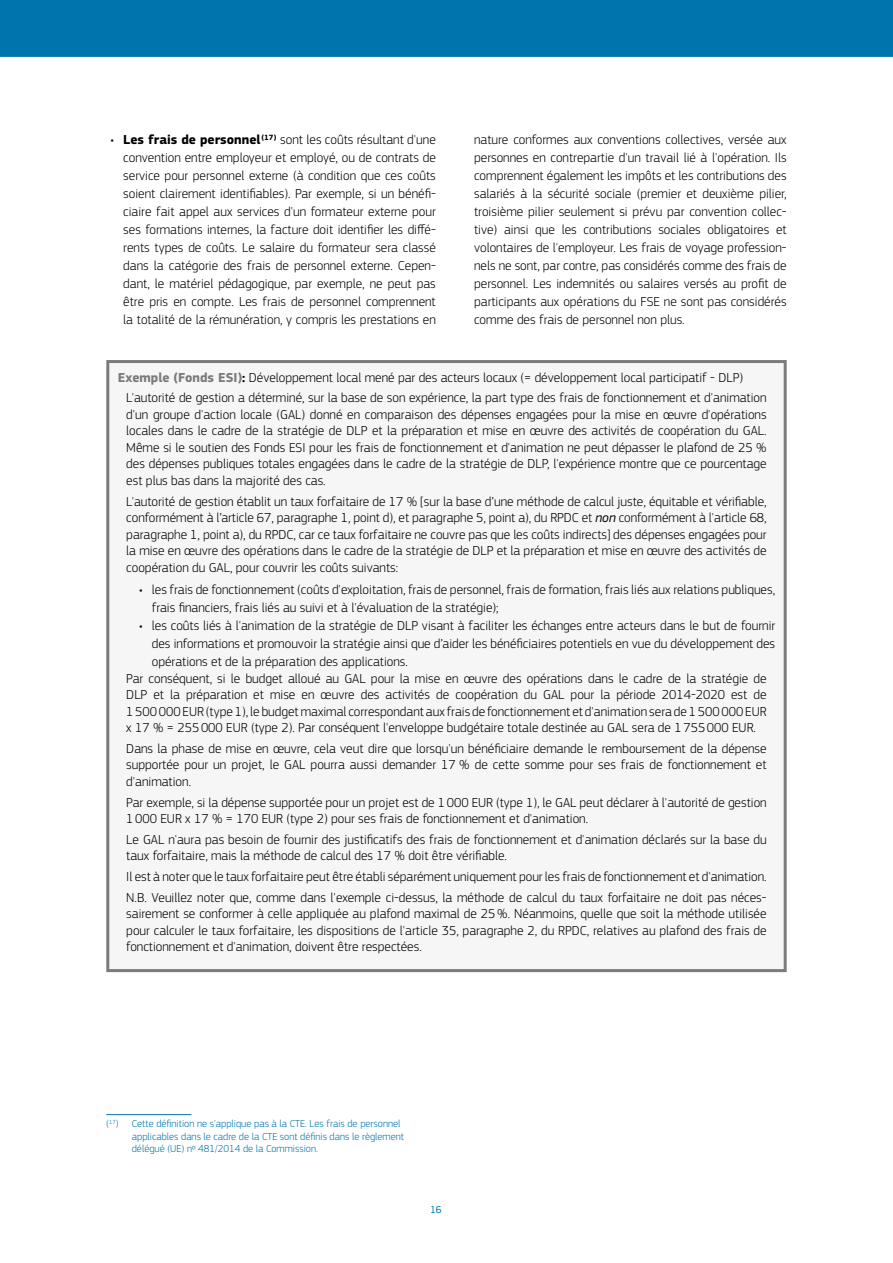
<style>
.page{position:relative;width:893px;height:1263px;background:#fff}
.page>*{position:absolute;margin:0;border:0;box-sizing:border-box;transform-origin:0 0}
.t1{font:300 13.5px/18px "EC Square Sans Pro";color:#000;text-align:justify}
.t2{font:300 10.5px/12.6px "EC Square Sans Pro";color:#0074ac}
.t3{font:10.5px "EC Square Sans Pro";color:#0074ac}
.s1{font-weight:700}
.s2{font-weight:700;color:#7b7b7a}
.s3{font-weight:400;font-style:italic}
</style>
<div class="page">
<div style="left:0;top:0;width:893px;height:57px;background:#0074ac"></div>
<hr style="left:106px;top:1114px;width:85px;height:1px;background:#0074ac">
<div style="left:108px;top:362px;width:677px;height:609px;background:#f6f6f6"></div>
<div style="left:106px;top:360px;width:681px;height:612px;border:3px solid #7b7b7a"></div>
<p class="t1" style="left:123px;top:130px;width:314px;text-indent:-13px">• <span class="s1">Les frais de personnel</span><sup>(17)</sup> sont les coûts résultant d'une convention entre employeur et employé, ou de contrats de service pour personnel externe (à condition que ces coûts soient clairement identifiables). Par exemple, si un bénéfi&shy;ciaire fait appel aux services d'un formateur externe pour ses formations internes, la facture doit identifier les diffé&shy;rents types de coûts. Le salaire du formateur sera classé dans la catégorie des frais de personnel externe. Cepen&shy;dant, le matériel pédagogique, par exemple, ne peut pas être pris en compte. Les frais de personnel comprennent la totalité de la rémunération, y compris les prestations en</p>
<p class="t1" style="left:474px;top:130px;width:314px">nature conformes aux conventions collectives, versée aux personnes en contrepartie d'un travail lié à l'opération. Ils comprennent également les impôts et les contributions des salariés à la sécurité sociale (premier et deuxième pilier, troisième pilier seulement si prévu par convention collec&shy;tive) ainsi que les contributions sociales obligatoires et volontaires de l'employeur. Les frais de voyage profession&shy;nels ne sont, par contre, pas considérés comme des frais de personnel. Les indemnités ou salaires versés au profit de participants aux opérations du FSE ne sont pas considérés comme des frais de personnel non plus.</p>
<p class="t1" style="left:126px;top:367px;width:642px;line-height:20.7px;text-indent:-9px"><span class="s2">Exemple (Fonds ESI)</span><span class="s1">:</span> Développement local mené par des acteurs locaux (= développement local participatif - DLP)<br>L'autorité de gestion a déterminé, sur la base de son expérience, la part type des frais de fonctionnement et d'animation</p>
<p class="t1" style="left:126px;top:406px;width:642px;line-height:16.5px">d'un groupe d'action locale (GAL) donné en comparaison des dépenses engagées pour la mise en œuvre d'opérations locales dans le cadre de la stratégie de DLP et la préparation et mise en œuvre des activités de coopération du GAL.<br>Même si le soutien des Fonds ESI pour les frais de fonctionnement et d'animation ne peut dépasser le plafond de 25 % des dépenses publiques totales engagées dans le cadre de la stratégie de DLP, l'expérience montre que ce pourcentage est plus bas dans la majorité des cas.</p>
<p class="t1" style="left:126px;top:493px;width:642px;line-height:16.5px">L'autorité de gestion établit un taux forfaitaire de 17 % [sur la base d’une méthode de calcul juste, équitable et vérifiable, conformément à l’article 67, paragraphe 1, point d), et paragraphe 5, point a), du RPDC et <span class="s3">non</span> conformément à l'article 68, paragraphe 1, point a), du RPDC, car ce taux forfaitaire ne couvre pas que les coûts indirects] des dépenses engagées pour la mise en œuvre des opérations dans le cadre de la stratégie de DLP et la préparation et mise en œuvre des activités de coopération du GAL, pour couvrir les coûts suivants:</p>
<p class="t1" style="left:152px;top:580px;width:625px;text-indent:-13px">• les frais de fonctionnement (coûts d'exploitation, frais de personnel, frais de formation, frais liés aux relations publiques, frais financiers, frais liés au suivi et à l'évaluation de la stratégie);</p>
<p class="t1" style="left:152px;top:616px;width:625px;text-indent:-13px">• les coûts liés à l'animation de la stratégie de DLP visant à faciliter les échanges entre acteurs dans le but de fournir des informations et promouvoir la stratégie ainsi que d’aider les bénéficiaires potentiels en vue du développement des opérations et de la préparation des applications.</p>
<p class="t1" style="left:126px;top:670px;width:642px;line-height:16.5px">Par conséquent, si le budget alloué au GAL pour la mise en œuvre des opérations dans le cadre de la stratégie de DLP et la préparation et mise en œuvre des activités de coopération du GAL pour la période 2014-2020 est de 1500000 EUR (type 1), le budget maximal correspondant aux frais de fonctionnement et d'animation sera de 1500000 EUR x 17 % = 255000 EUR (type 2). Par conséquent l'enveloppe budgétaire totale destinée au GAL sera de 1755000 EUR.</p>
<p class="t1" style="left:126px;top:740px;width:642px;line-height:16.5px">Dans la phase de mise en œuvre, cela veut dire que lorsqu'un bénéficiaire demande le remboursement de la dépense supportée pour un projet, le GAL pourra aussi demander 17 % de cette somme pour ses frais de fonctionnement et d'animation.</p>
<p class="t1" style="left:126px;top:794px;width:642px;line-height:16.5px">Par exemple, si la dépense supportée pour un projet est de 1000 EUR (type 1), le GAL peut déclarer à l'autorité de gestion<br>1000 EUR x 17 % = 170 EUR (type 2) pour ses frais de fonctionnement et d'animation.</p>
<p class="t1" style="left:126px;top:831px;width:642px;line-height:16.5px">Le GAL n'aura pas besoin de fournir des justificatifs des frais de fonctionnement et d'animation déclarés sur la base du taux forfaitaire, mais la méthode de calcul des 17 % doit être vérifiable.</p>
<p class="t1" style="left:126px;top:866px;width:642px;line-height:20.7px">Il est à noter que le taux forfaitaire peut être établi séparément uniquement pour les frais de fonctionnement et d'animation.<br>N.B. Veuillez noter que, comme dans l'exemple ci-dessus, la méthode de calcul du taux forfaitaire ne doit pas néces-</p>
<p class="t1" style="left:126px;top:905px;width:642px;line-height:16.5px">sairement se conformer à celle appliquée au plafond maximal de 25%. Néanmoins, quelle que soit la méthode utilisée pour calculer le taux forfaitaire, les dispositions de l'article 35, paragraphe 2, du RPDC, relatives au plafond des frais de fonctionnement et d'animation, doivent être respectées.</p>
<p class="t2" style="left:132px;top:1117px;width:274px;text-indent:-26px">(<sup>17</sup>) Cette définition ne s'applique pas à la CTE. Les frais de personnel applicables dans le cadre de la CTE sont définis dans le règlement délégué (UE) nº 481/2014 de la Commission.</p>
<p class="t3" style="left:430px;top:1203px;width:13px">16</p>
</div>
